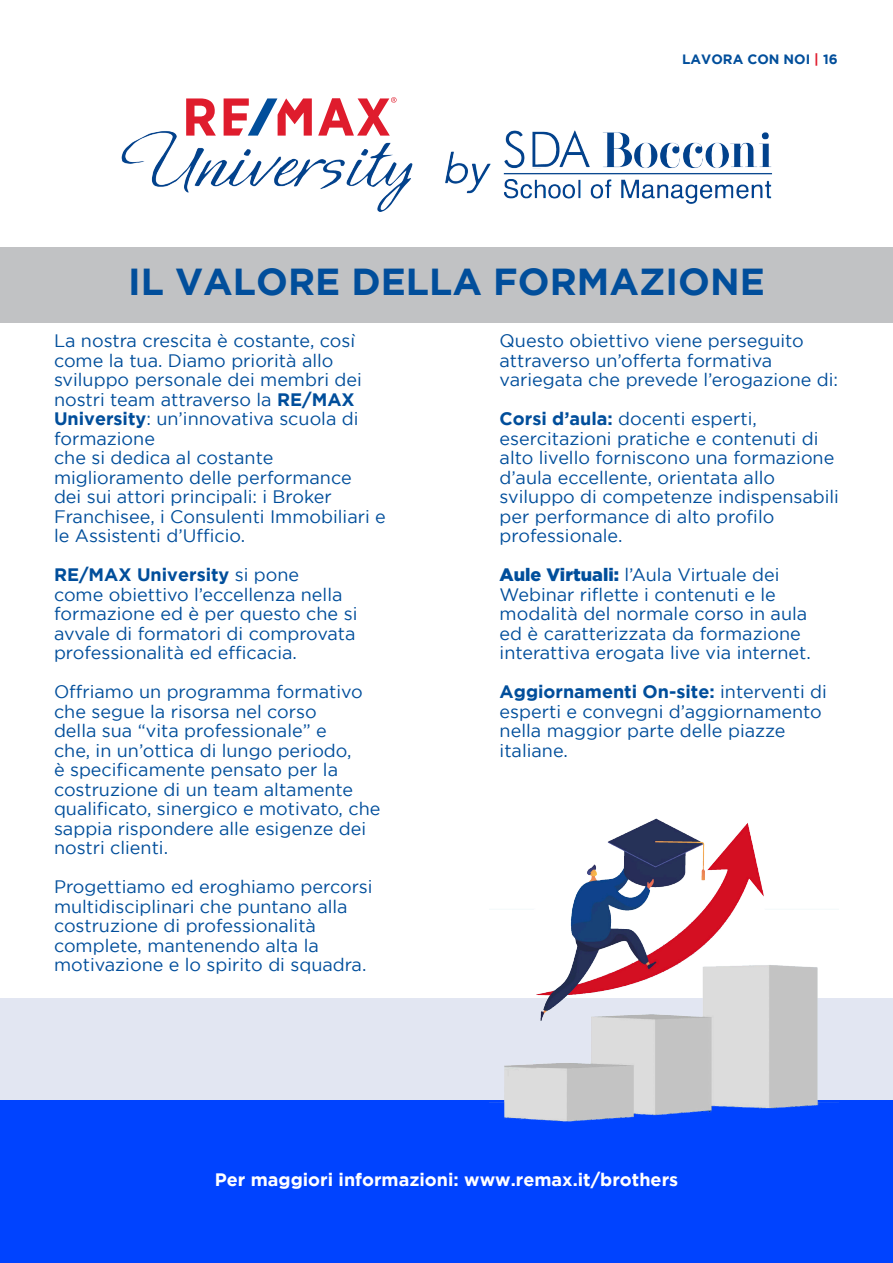
<style>
.page{position:relative;width:893px;height:1263px;background:#fff}
.page>*{position:absolute;margin:0;border:0;box-sizing:border-box;transform-origin:0 0}
.t1{font:700 37.5px "Gotham";color:#014e9b}
.t2{font:18px/19.5px "Gotham";color:#014e9b}
.t3{font:700 18px "Gotham";color:#fff}
.t4{font:700 13.5px "Gotham";color:#014e9b}
.s1{color:#df1c2d}
.s2{font-weight:700}
.s3{font-weight:900}
</style>
<div class="page">
<img style="left:121px;top:130px;width:651px;height:82px">
<svg style="left:186px;top:97px;width:211px;height:39px"></svg>
<div style="left:0;top:248px;width:893px;height:75px;background:#c1c2c4"></div>
<div style="left:0;top:1100px;width:893px;height:163px;background:#0043ff"></div>
<div style="left:0;top:998px;width:893px;height:102px;background:#e2e6f2"></div>
<img style="left:489px;top:818px;width:350px;height:304px">
<p class="t4" style="left:682px;top:51px;width:157px">LAVORA CON NOI <span class="s1">|</span> 16</p>
<p class="t1" style="left:128px;top:260px;width:638px">IL VALORE DELLA FORMAZIONE</p>
<p class="t2" style="left:54px;top:331px;width:309px">La nostra crescita è costante, così come la tua. Diamo priorità allo sviluppo personale dei membri dei nostri team attraverso la <span class="s2">RE/MAX<br>University</span>: un’innovativa scuola di formazione</p>
<p class="t2" style="left:54px;top:448px;width:333px">che si dedica al costante miglioramento delle performance<br>dei sui attori principali: i Broker<br>Franchisee, i Consulenti Immobiliari e le Assistenti d’Ufficio.</p>
<p class="t2" style="left:54px;top:565px;width:305px"><span class="s2">RE/MAX University</span> si pone<br>come obiettivo l’eccellenza nella formazione ed è per questo che si avvale di formatori di comprovata professionalità ed efficacia.</p>
<p class="t2" style="left:54px;top:682px;width:328px">Offriamo un programma formativo che segue la risorsa nel corso<br>della sua “vita professionale” e<br>che, in un’ottica di lungo periodo,<br>è specificamente pensato per la costruzione di un team altamente qualificato, sinergico e motivato, che sappia rispondere alle esigenze dei nostri clienti.</p>
<p class="t2" style="left:54px;top:877px;width:320px">Progettiamo ed eroghiamo percorsi multidisciplinari che puntano alla costruzione di professionalità complete, mantenendo alta la motivazione e lo spirito di squadra.</p>
<p class="t2" style="left:500px;top:331px;width:340px">Questo obiettivo viene perseguito attraverso un’offerta formativa variegata che prevede l’erogazione di:</p>
<p class="t2" style="left:500px;top:409px;width:341px"><span class="s2">Corsi d’aula:</span> docenti esperti, esercitazioni pratiche e contenuti di alto livello forniscono una formazione d’aula eccellente, orientata allo sviluppo di competenze indispensabili per performance di alto profilo professionale.</p>
<p class="t2" style="left:500px;top:565px;width:313px"><span class="s3">Aule Virtuali:</span> l’Aula Virtuale dei Webinar riflette i contenuti e le modalità del normale corso in aula ed è caratterizzata da formazione interattiva erogata live via internet.</p>
<p class="t2" style="left:500px;top:682px;width:329px"><span class="s2">Aggiornamenti On-site:</span> interventi di esperti e convegni d’aggiornamento nella maggior parte delle piazze italiane.</p>
<p class="t3" style="left:215px;top:1169px;width:465px">Per maggiori informazioni: www.remax.it/brothers</p>
</div>
